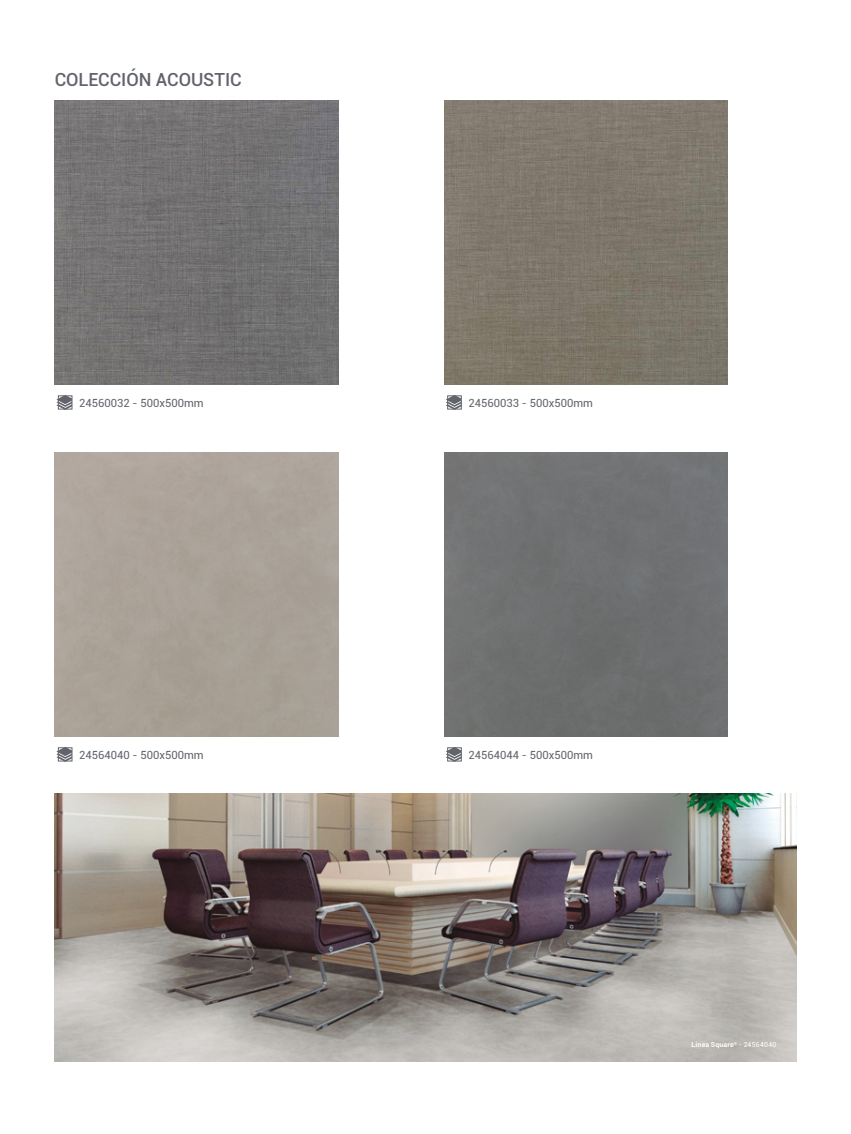
<style>
.page{position:relative;width:851px;height:1134px;background:#fff}
.page>*{position:absolute;margin:0;border:0;box-sizing:border-box;transform-origin:0 0}
.t1{font:500 18.12px "Roboto";color:#61646a}
.t2{font:11.25px "Roboto";color:#61646a}
.t3{font:700 6.88px "Roboto";letter-spacing:.025em;color:#fff}
.s1{font-weight:400}
</style>
<div class="page">
<img style="left:55px;top:794px;width:741px;height:267px">
<svg style="left:56px;top:395px;width:16px;height:15px"></svg>
<img style="left:55px;top:101px;width:283px;height:283px">
<svg style="left:56px;top:747px;width:16px;height:15px"></svg>
<svg style="left:446px;top:395px;width:15px;height:15px"></svg>
<img style="left:444px;top:101px;width:283px;height:283px">
<svg style="left:446px;top:747px;width:15px;height:15px"></svg>
<div style="left:444px;top:453px;width:283px;height:283px;background:#6f7172"></div>
<h1 class="t1" style="left:55px;top:67px;width:188px">COLECCIÓN ACOUSTIC</h1>
<p class="t2" style="left:79px;top:395px;width:126px">24560032 - 500x500mm</p>
<p class="t2" style="left:79px;top:747px;width:126px">24564040 - 500x500mm</p>
<p class="t2" style="left:468px;top:395px;width:126px">24560033 - 500x500mm</p>
<p class="t2" style="left:468px;top:747px;width:126px">24564044 - 500x500mm</p>
<p class="t3" style="left:691px;top:1040px;width:86px">Línea Square<sup>®</sup> <span class="s1">- 24564040</span></p>
</div>
